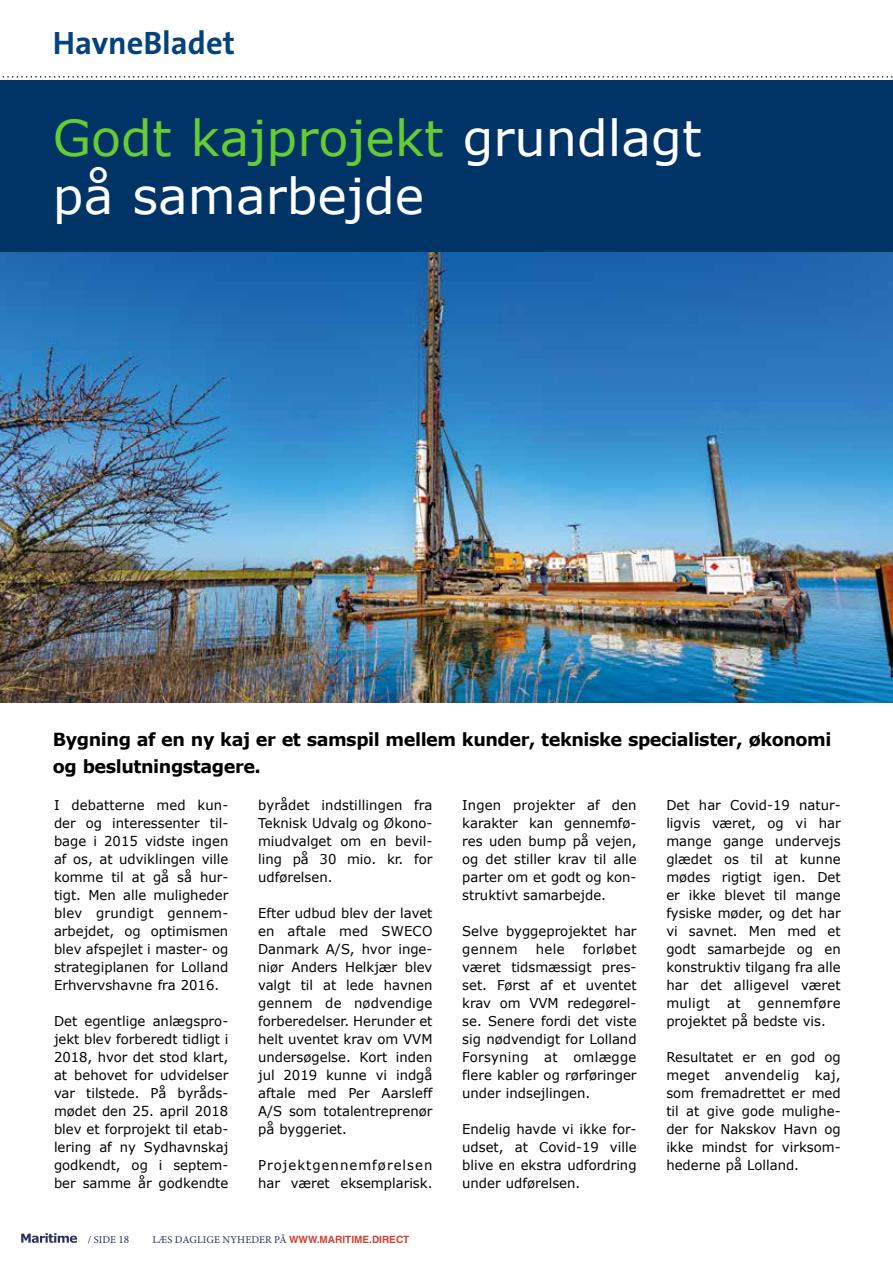
<style>
.page{position:relative;width:893px;height:1263px;background:#fff}
.page>*{position:absolute;margin:0;border:0;box-sizing:border-box;transform-origin:0 0}
.t1{font:49.35px/57.8px "Verdana";color:#fff}
.t2{font:700 32.55px "The Sans B7";color:#04427b}
.t3{font:700 18px/27px "Verdana";letter-spacing:-.025em;color:#000}
.t4{font:13.5px/18px "Verdana";color:#000;text-align:justify}
.t5{font:13.5px/18px "Verdana";letter-spacing:.075em;color:#000}
.t6{font:10.5px "Minion Pro";letter-spacing:.01em;color:#28315a}
.s1{color:#6c3}
.s2{font-size:11.25px}
.s3{font-family:"Helvetica LT Std";font-weight:700;font-size:10.05px;color:#cc4136}
</style>
<div class="page">
<img style="left:0;top:252px;width:893px;height:450px">
<div style="left:0;top:80px;width:893px;height:172px;background:#036"></div>
<svg style="left:2px;top:76px;width:891px;height:2px"></svg>
<svg style="left:21px;top:1233px;width:56px;height:10px"></svg>
<h2 class="t2" style="left:53px;top:25px;width:183px">HavneBladet</h2>
<h1 class="t1" style="left:53px;top:109px;width:650px"><span class="s1">Godt kajprojekt</span> grundlagt på samarbejde</h1>
<h3 class="t3" style="left:53px;top:725px;width:780px">Bygning af en ny kaj er et samspil mellem kunder, tekniske specialister, økonomi og beslutningstagere.</h3>
<p class="t4" style="left:54px;top:796px;width:176px">I debatterne med kun&shy;der og interessenter til&shy;bage i 2015 vidste ingen af os, at udviklingen ville komme til at gå så hur&shy;tigt. Men alle muligheder blev grundigt gennem&shy;arbejdet, og optimismen blev afspejlet i master- og strategiplanen for Lolland Erhvervshavne fra 2016.</p>
<p class="t4" style="left:54px;top:1012px;width:176px">Det egentlige anlægspro&shy;jekt blev forberedt tidligt i 2018, hvor det stod klart, at behovet for udvidelser var tilstede. På byråds&shy;mødet den 25. april 2018 blev et forprojekt til etab&shy;lering af ny Sydhavnskaj godkendt, og i septem&shy;ber samme år godkendte</p>
<p class="t4" style="left:258px;top:796px;width:176px">byrådet indstillingen fra Teknisk Udvalg og Økono&shy;miudvalget om en bevil&shy;ling på 30 mio. kr. for udførelsen.</p>
<p class="t4" style="left:258px;top:904px;width:176px">Efter udbud blev der lavet en aftale med SWECO Danmark A/S, hvor inge&shy;niør Anders Helkjær blev valgt til at lede havnen gennem de nødvendige forberedelser. Herunder et helt uventet krav om VVM undersøgelse. Kort inden jul 2019 kunne vi indgå aftale med Per Aarsleff A/S som totalentreprenør på byggeriet.</p>
<p class="t5" style="left:258px;top:1156px;width:176px">Projektgennemførelsen har været eksemplarisk.</p>
<p class="t4" style="left:462px;top:796px;width:176px">Ingen projekter af den karakter kan gennemfø&shy;res uden bump på vejen, og det stiller krav til alle parter om et godt og kon&shy;struktivt samarbejde.</p>
<p class="t4" style="left:462px;top:922px;width:176px">Selve byggeprojektet har gennem</p>
<p class="t4" style="left:666px;top:796px;width:176px">Det har Covid-19 natur&shy;ligvis været, og vi har mange gange undervejs glædet os til at kunne mødes rigtigt igen. Det er ikke blevet til mange fysiske møder, og det har vi savnet. Men med et godt samarbejde og en konstruktiv tilgang fra alle har det alligevel været muligt</p>
<p class="t4" style="left:462px;top:940px;width:176px;text-indent:121px">forløbet været tidsmæssigt pres&shy;set. Først af et uventet krav om VVM redegørel&shy;se. Senere fordi det viste sig nødvendigt for Lolland Forsyning at omlægge flere kabler og rørføringer under indsejlingen.</p>
<p class="t4" style="left:462px;top:1120px;width:176px">Endelig havde vi ikke for&shy;udset, at Covid-19 ville blive en ekstra udfordring under udførelsen.</p>
<p class="t4" style="left:536px;top:940px;width:30px">hele</p>
<p class="t4" style="left:666px;top:994px;width:176px;text-indent:92px">gennemføre projektet på bedste vis.</p>
<p class="t4" style="left:666px;top:1048px;width:176px">Resultatet er en god og meget anvendelig kaj, som fremadrettet er med til at give gode mulighe&shy;der for Nakskov Havn og ikke mindst for virksom&shy;hederne på Lolland.</p>
<p class="t4" style="left:727px;top:994px;width:15px">at</p>
<p class="t6" style="left:88px;top:1232px;width:43px">/ SIDE <span class="s2">18</span></p>
<p class="t6" style="left:152px;top:1232px;width:258px">LÆS DAGLIGE NYHEDER PÅ <span class="s3">WWW.MARITIME.DIRECT</span></p>
</div>
